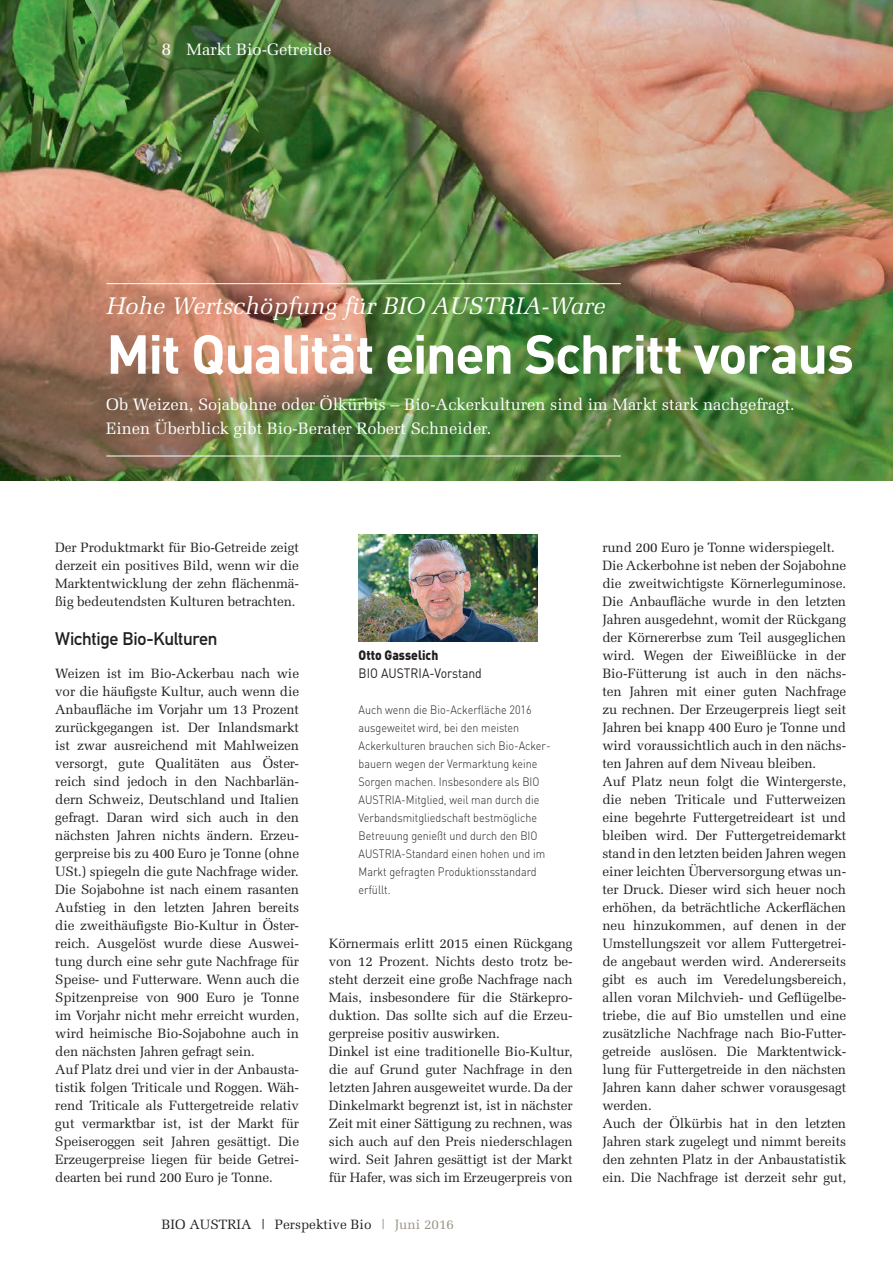
<style>
.page{position:relative;width:893px;height:1263px;background:#fff}
.page>*{position:absolute;margin:0;border:0;box-sizing:border-box;transform-origin:0 0}
.t1{font:700 54px "DIN";letter-spacing:-.03em;color:#fff}
.t2{font:italic 24px "Melior LT Std";color:#fff}
.t3{font:18px "DIN Mittelschrift Std";letter-spacing:-.01em;color:#231f20}
.t4{font:16.5px/24px "Melior LT Std";color:#fff}
.t5{font:13.5px/18px "Melior LT Std";letter-spacing:-.01em;color:#231f20}
.t6{font:13.5px "DIN";color:#231f20;scale:.9 1}
.t7{font:900 13.5px "DIN";color:#231f20;scale:.9 1}
.t8{font:300 12px/18px "DIN";color:#231f20;scale:.9 1}
.s1{font-size:18px}
.s2{color:#9b9486}
</style>
<div class="page">
<img style="left:0;top:0;width:893px;height:480px">
<hr style="left:106px;top:283px;width:515px;height:1px;background:#fff">
<hr style="left:106px;top:456px;width:515px;height:1px;background:#fff">
<img style="left:359px;top:534px;width:178px;height:107px">
<p class="t4" style="left:162px;top:38px;width:171px"><span class="s1">8</span> Markt Bio-Getreide</p>
<h2 class="t2" style="left:106px;top:291px;width:500px">Hohe Wertschöpfung für BIO AUSTRIA-Ware</h2>
<h1 class="t1" style="left:106px;top:319px;width:749px">Mit Qualität einen Schritt voraus</h1>
<p class="t4" style="left:106px;top:393px;width:690px">Ob Weizen, Sojabohne oder Ölkürbis – Bio-Ackerkulturen sind im Markt stark nachgefragt.<br>Einen Überblick gibt Bio-Berater Robert Schneider.</p>
<p class="t5" style="left:55px;top:538px;width:245px;text-align:justify">Der Produktmarkt für Bio-Getreide zeigt derzeit ein positives Bild, wenn wir die Marktentwicklung der zehn flächenmä&shy;ßig bedeutendsten Kulturen betrachten.</p>
<h3 class="t3" style="left:55px;top:628px;width:164px">Wichtige Bio-Kulturen</h3>
<p class="t5" style="left:55px;top:664px;width:245px">Weizen ist im Bio-Ackerbau nach wie vor die häufigste Kultur, auch wenn die Anbaufläche im Vorjahr um 13 Prozent zurückgegangen ist. Der Inlandsmarkt ist zwar ausreichend mit Mahlweizen versorgt, gute Qualitäten aus Öster&shy;reich sind jedoch in den Nachbarlän&shy;dern Schweiz, Deutschland und Italien gefragt. Daran wird sich auch in den nächsten Jahren nichts ändern. Erzeu&shy;gerpreise bis zu 400 Euro je Tonne (ohne USt.) spiegeln die gute Nachfrage wider.<br>Die Sojabohne ist nach einem rasanten Aufstieg in den letzten Jahren bereits die zweithäufigste Bio-Kultur in Öster&shy;reich. Ausgelöst wurde diese Auswei&shy;tung durch eine sehr gute Nachfrage für Speise- und Futterware. Wenn auch die Spitzenpreise von 900 Euro je Tonne im Vorjahr nicht mehr erreicht wurden, wird heimische Bio-Sojabohne auch in den nächsten Jahren gefragt sein.<br>Auf Platz drei und vier in der Anbausta&shy;tistik folgen Triticale und Roggen. Wäh&shy;rend Triticale als Futtergetreide relativ gut vermarktbar ist, ist der Markt für Speiseroggen seit Jahren gesättigt. Die Erzeugerpreise liegen für beide Getrei&shy;dearten bei rund 200 Euro je Tonne.</p>
<p class="t7" style="left:359px;top:646px;width:90px">Otto Gasselich</p>
<p class="t6" style="left:359px;top:665px;width:138px">BIO AUSTRIA-Vorstand</p>
<p class="t8" style="left:359px;top:701px;width:215px">Auch wenn die Bio-Ackerfläche 2016 ausgeweitet wird, bei den meisten<br>Ackerkulturen brauchen sich Bio-Acker&shy;bauern wegen der Vermarktung keine<br>Sorgen machen. I nsbesondere als BIO<br>AU STRIA</p>
<p class="t8" style="left:359px;top:791px;width:202px;text-indent:43px">-M itglied, weil man durch die<br>Verbandsmitgliedschaft bestmögliche<br>Betreuung genießt und durch den BIO<br>AU STRIA</p>
<p class="t8" style="left:359px;top:845px;width:209px;text-indent:43px">-Standard einen hohen und im<br>Markt gefragten Produktionsstandard erfüllt.</p>
<p class="t5" style="left:329px;top:934px;width:245px">Körnermais erlitt 2015 einen Rückgang von 12 Prozent. Nichts desto trotz be&shy;steht derzeit eine große Nachfrage nach Mais, insbesondere für die Stärkepro&shy;duktion. Das sollte sich auf die Erzeu&shy;gerpreise positiv auswirken.<br>Dinkel ist eine traditionelle Bio-Kultur, die auf Grund guter Nachfrage in den letzten Jahren ausgeweitet wurde. Da der Dinkelmarkt begrenzt ist, ist in nächster Zeit mit einer Sättigung zu rechnen, was sich auch auf den Preis niederschlagen wird. Seit Jahren gesättigt ist der Markt für Hafer, was sich im Erzeugerpreis von</p>
<p class="t5" style="left:162px;top:1215px;width:294px">Bio Austria | Perspektive Bio <span class="s2">| Juni 2016</span></p>
<p class="t5" style="left:602px;top:538px;width:245px">rund 200 Euro je Tonne widerspiegelt.<br>Die Ackerbohne ist neben der Sojabohne die zweitwichtigste Körnerleguminose.<br>Die Anbaufläche wurde in den letzten Jahren ausgedehnt, womit der Rückgang der Körnererbse zum Teil ausgeglichen wird. Wegen der Eiweißlücke in der Bio-Fütterung ist auch in den nächs&shy;ten Jahren mit einer guten Nachfrage zu rechnen. Der Erzeugerpreis liegt seit Jahren bei knapp 400 Euro je Tonne und wird voraussichtlich auch in den nächs&shy;ten Jahren auf dem Niveau bleiben.<br>Auf Platz neun folgt die Wintergerste, die neben Triticale und Futterweizen eine begehrte Futtergetreideart ist und bleiben wird. Der Futtergetreidemarkt stand in den letzten beiden Jahren wegen einer leichten Überversorgung etwas un&shy;ter Druck. Dieser wird sich heuer noch erhöhen, da beträchtliche Ackerflächen neu hinzukommen, auf denen in der Umstellungszeit vor allem Futtergetrei&shy;de angebaut werden wird. Andererseits gibt es auch im Veredelungsbereich, allen voran Milchvieh- und Geflügelbe&shy;triebe, die auf Bio umstellen und eine zusätzliche Nachfrage nach Bio-Futter&shy;getreide auslösen. Die Marktentwick&shy;lung für Futtergetreide in den nächsten Jahren kann daher schwer vorausgesagt werden.<br>Auch der Ölkürbis hat in den letzten Jahren stark zugelegt und nimmt bereits den zehnten Platz in der Anbaustatistik ein. Die Nachfrage ist derzeit sehr gut,</p>
</div>
